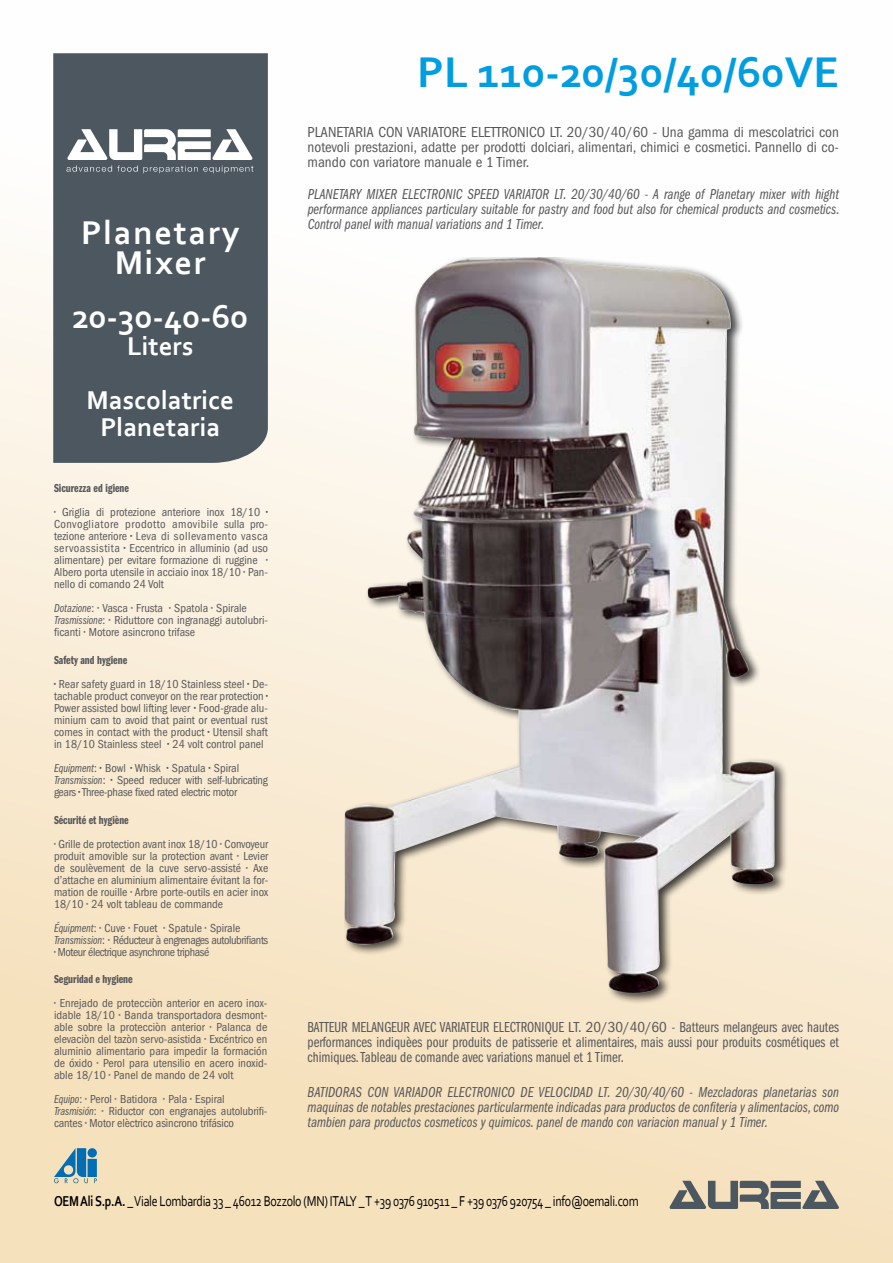
<style>
.page{position:relative;width:893px;height:1263px;background:#fff}
.page>*{position:absolute;margin:0;border:0;box-sizing:border-box;transform-origin:0 0}
.t1{font:700 45px "Corbel";color:#009ee0}
.t2{font:700 34.5px/30px "Corbel";letter-spacing:.05em;color:#fff;text-align:center}
.t3{font:700 27px/54px "Corbel";color:#fff;text-align:center}
.t4{font:15px/15px "Franklin Gothic Book Cmpr Ital";color:#58585a;text-align:justify}
.t5{font:15px/15px "Franklin Gothic Book Cmpr";color:#58585a;text-align:justify}
.t6{font:condensed 15px/15px "Franklin Gothic";color:#58585a;text-align:justify}
.t7{font:15px "Corbel";letter-spacing:-.025em;color:#000;scale:.8 1}
.t8{font:condensed 12px/12px "Franklin Gothic";color:#58585a;text-align:justify}
.t9{font:condensed 12px/12px "Franklin Gothic";letter-spacing:-.025em;color:#58585a}
.t10{font:condensed 12px/12px "Franklin Gothic";letter-spacing:-.035em;color:#58585a}
.t11{font:12px "Franklin Gothic Demi Cmpr";color:#58585a}
.s1{font-family:"Franklin Gothic Demi Cmpr";font-stretch:normal;color:#7e7f81}
.s2{font-family:"Franklin Gothic Demi Cmpr";font-stretch:normal}
.s3{font-family:"Franklin Gothic Book Cmpr Ital";font-stretch:normal}
.s4{font-family:"Franklin Gothic";font-stretch:condensed}
.s5{font-weight:700}
</style>
<div class="page">
<div style="left:0;top:0;width:893px;height:1263px;background:linear-gradient(to bottom,#fff,#f5deb7)"></div>
<div style="left:52px;top:53px;width:217px;height:411px;background:#4c575f"></div>
<svg style="left:670px;top:1181px;width:169px;height:28px;background:#949187"></svg>
<svg style="left:66px;top:129px;width:187px;height:44px"></svg>
<div style="left:88px;top:1148px;width:9px;height:9px;background:#006db4;border-radius:50%"></div>
<div style="left:88px;top:1159px;width:9px;height:18px;background:#006db4"></div>
<svg style="left:54px;top:1148px;width:34px;height:35px"></svg>
<svg style="left:94px;top:1178px;width:3px;height:5px"></svg>
<div style="left:344px;top:257px;width:444px;height:747px;background:#000;opacity:.75"></div>
<img style="left:344px;top:257px;width:296px;height:689px">
<h1 class="t1" style="left:417px;top:45px;width:423px">PL 110-20/30/40/60VE</h1>
<h2 class="t2" style="left:81px;top:216px;width:160px">Planetary<br>Mixer</h2>
<h2 class="t2" style="left:72px;top:300px;width:178px">20-30-40-60</h2>
<h3 class="t3" style="left:87px;top:318px;width:149px">Liters<br>Mascolatrice</h3>
<h3 class="t3" style="left:100px;top:399px;width:121px">Planetaria</h3>
<p class="t11" style="left:54px;top:481px;width:77px">Sicurezza ed igiene</p>
<p class="t8" style="left:54px;top:506px;width:215px"><span class="s1">•</span> Griglia di protezione anteriore inox 18/10 <span class="s2">• </span>Convogliatore prodotto amovibile sulla pro&shy;tezione anteriore <span class="s2">•</span> Leva di sollevamento vasca servoassistita <span class="s2">•</span> Eccentrico in alluminio (ad uso alimentare) per evitare formazione di ruggine <span class="s1">• </span>Albero porta utensile in acciaio inox 18/10 <span class="s1">•</span> Pan&shy;nello di comando 24 Volt</p>
<p class="t8" style="left:54px;top:602px;width:215px;text-align:left"><span class="s3">Dotazione</span>: <span class="s1">•</span> Vasca <span class="s1">•</span> Frusta <span class="s1">•</span> Spatola <span class="s1">•</span> Spirale<br><span class="s3">Trasmissione</span>: <span class="s1">•</span> Riduttore con ingranaggi autolubri&shy;ficanti <span class="s1">•</span> Motore asincrono trifase</p>
<p class="t11" style="left:54px;top:653px;width:75px">Safety and hygiene</p>
<p class="t8" style="left:54px;top:678px;width:215px"><span class="s2">•</span> Rear safety guard in 18/10 Stainless steel <span class="s2">•</span> De&shy;tachable product conveyor on the rear protection <span class="s2">• </span>Power assisted bowl lifting lever <span class="s2">•</span> Food-grade alu&shy;minium cam to avoid that paint or eventual rust comes in contact with the product <span class="s2">•</span> Utensil shaft in 18/10 Stainless steel <span class="s2">•</span> 24 volt control panel</p>
<p class="t9" style="left:54px;top:762px;width:215px"><span class="s3">Equipment</span>: <span class="s2">•</span> Bowl <span class="s2">•</span> Whisk <span class="s2">•</span> Spatula <span class="s2">•</span> Spiral<br><span class="s3">Transmission</span>: <span class="s2">•</span> Speed reducer with self-lubricating gears <span class="s2">•</span> Three-phase fixed rated electric motor</p>
<p class="t11" style="left:54px;top:813px;width:76px">Sécurité et hygiène</p>
<p class="t8" style="left:54px;top:838px;width:216px"><span class="s1">•</span> Grille de protection avant inox 18/10 <span class="s1">•</span> Convoyeur produit amovible sur la protection avant <span class="s1">•</span> Levier de soulèvement de la cuve servo-assisté <span class="s1">•</span> Axe d’attache en aluminium alimentaire évitant la for&shy;mation de rouille <span class="s1">•</span> Arbre porte-outils en acier inox 18/10 <span class="s1">•</span> 24 volt tableau de commande</p>
<p class="t10" style="left:54px;top:922px;width:216px"><span class="s3">Équipment</span>: <span class="s1">•</span> Cuve <span class="s1">•</span> Fouet <span class="s1">•</span> Spatule <span class="s1">•</span> Spirale<br><span class="s3">Transmission</span>: <span class="s1">•</span> Réducteur à engrenages autolubrifiants</p>
<p class="t10" style="left:54px;top:946px;width:157px"><span class="s1">•</span> Moteur électrique asynchrone triphasé</p>
<p class="t11" style="left:54px;top:972px;width:80px">Seguridad e hygiene</p>
<p class="t8" style="left:54px;top:997px;width:215px"><span class="s1">•</span> Enrejado de protecciòn anterior en acero inox&shy;idable 18/10 <span class="s1">•</span> Banda transportadora desmont&shy;able sobre la protecciòn anterior <span class="s1">•</span> Palanca de elevaciòn del tazòn servo-asistida <span class="s1">•</span> Excéntrico en aluminio alimentario para impedir la formación de óxido <span class="s1">•</span> Perol para utensilio en acero inoxid&shy;able 18/10 <span class="s1">•</span> Panel de mando de 24 volt</p>
<p class="t8" style="left:54px;top:1093px;width:215px;text-align:left"><span class="s3">Equipo</span>: <span class="s1">•</span> Perol <span class="s1">•</span> Batidora <span class="s1">•</span> Pala <span class="s1">•</span> Espiral<br><span class="s3">Trasmisión</span>: <span class="s1">•</span> Riductor con engranajes autolubrifi&shy;cantes <span class="s1">•</span> Motor elèctrico asìncrono trifásico</p>
<p class="t6" style="left:308px;top:125px;width:533px">PLANETARIA CON VARIATORE ELETTRONICO LT. 20/30/40/60 - Una gamma di mescolatrici con notevoli prestazioni, adatte per prodotti dolciari, alimentari, chimici e cosmetici. Pannello di co&shy;mando con variatore manuale e 1 Timer.</p>
<p class="t4" style="left:308px;top:187px;width:533px">PLANETARY MIXER ELECTRONIC SPEED VARIATOR LT. 20/30/40/60 - A range of Planetary mixer with hight performance appliances particulary suitable for pastry and food but also for chemical products and cosmetics.<br>Control panel with manual variations and 1 Timer.</p>
<p class="t5" style="left:308px;top:1020px;width:533px">BATTEUR MELANGEUR AVEC VARIATEUR ELECTRONIQUE <span class="s4">LT. 20/30/40/60</span> - Batteurs melangeurs avec hautes performances indiquèes pour produits de patisserie et alimentaires, mais aussi pour produits cosmétiques et chimiques. Tableau de comande avec variations manuel et 1 Timer.</p>
<p class="t4" style="left:308px;top:1084px;width:533px">BATIDORAS CON VARIADOR ELECTRONICO DE VELOCIDAD LT. 20/30/40/60 - Mezcladoras planetarias son maquinas de notables prestaciones particularmente indicadas para productos de confiteria y alimentacios, como tambien para productos cosmeticos y quimicos. panel de mando con variacion manual y 1 Timer.</p>
<p class="t7" style="left:54px;top:1192px;width:732px"><span class="s5">OEM Ali S.p.A.</span> _ Viale Lombardia 33 _ 46012 Bozzolo (MN) ITALY _ T +39 0376 910511 _ F +39 0376 920754 _ info@oemali.com</p>
</div>
